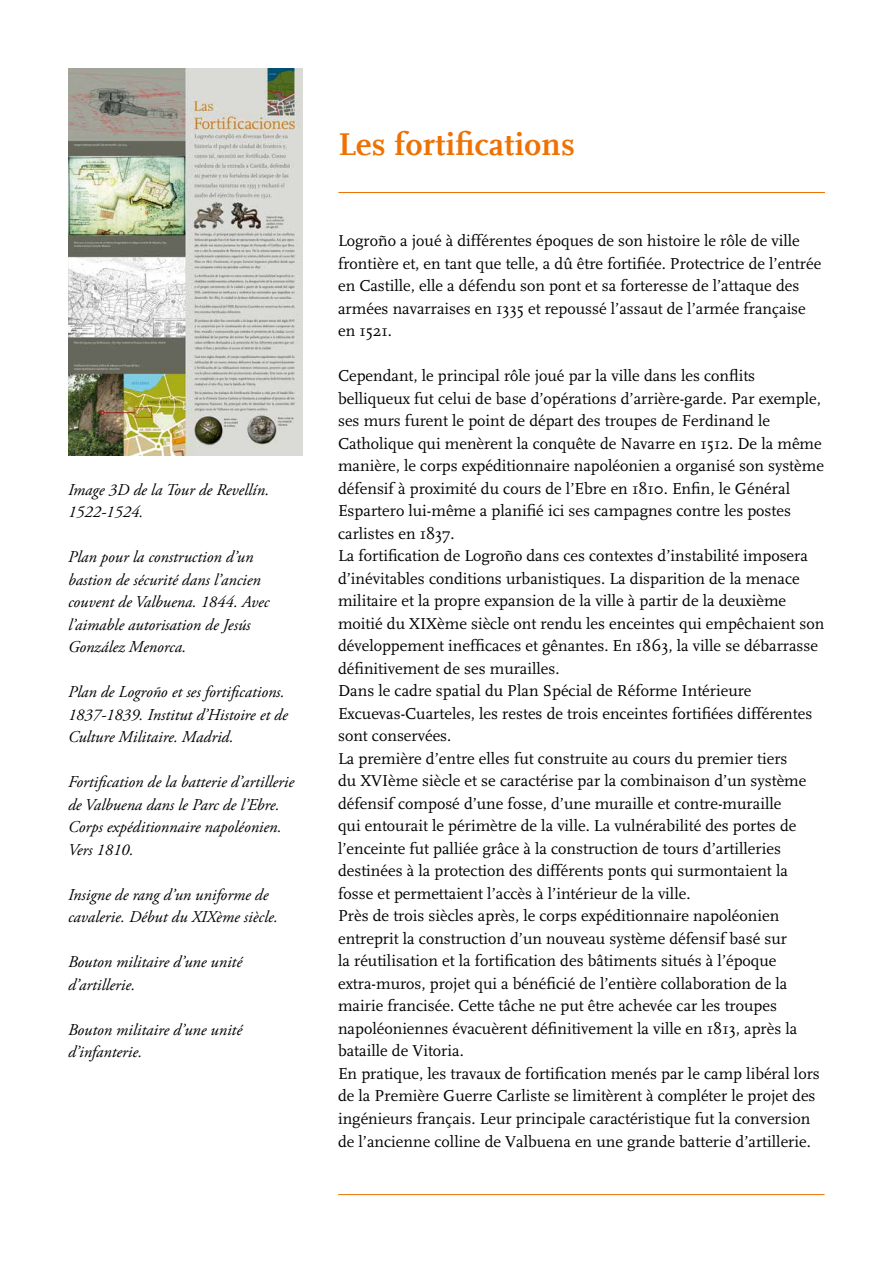
<style>
.page{position:relative;width:893px;height:1263px;background:#fff}
.page>*{position:absolute;margin:0;border:0;box-sizing:border-box;transform-origin:0 0}
.t1{font:700 33px "Scala";letter-spacing:.01em;color:#ee7203}
.t2{font:16.5px/22.5px "Scala";color:#000}
.t3{font:italic 16.5px/22.5px "Adobe Garamond Pro";color:#000}
</style>
<div class="page">
<img style="left:69px;top:68px;width:234px;height:388px">
<hr style="left:338px;top:192px;width:487px;height:1px;background:#ee7203">
<hr style="left:338px;top:1194px;width:486px;height:1px;background:#ee7203">
<p class="t3" style="left:68px;top:479px;width:203px">Image 3D de la Tour de Revellín.<br>1522-1524.</p>
<p class="t3" style="left:68px;top:546px;width:203px">Plan pour la construction d’un bastion de sécurité dans l’ancien couvent de Valbuena. 1844. Avec l’aimable autorisation de Jesús<br>González Menorca.</p>
<p class="t3" style="left:68px;top:681px;width:221px">Plan de Logroño et ses fortifications.<br>1837-1839. Institut d’Histoire et de<br>Culture Militaire. Madrid.</p>
<p class="t3" style="left:68px;top:771px;width:228px">Fortification de la batterie d’artillerie de Valbuena dans le Parc de l’Ebre.<br>Corps expéditionnaire napoléonien.<br>Vers 1810.</p>
<p class="t3" style="left:68px;top:884px;width:211px">Insigne de rang d’un uniforme de cavalerie. Début du XIXème siècle.</p>
<p class="t3" style="left:68px;top:951px;width:176px">Bouton militaire d’une unité d’artillerie.</p>
<p class="t3" style="left:68px;top:1019px;width:176px">Bouton militaire d’une unité d’infanterie.</p>
<h1 class="t1" style="left:338px;top:126px;width:238px">Les fortifications</h1>
<p class="t2" style="left:338px;top:230px;width:485px">Logroño a joué à différentes époques de son histoire le rôle de ville frontière et, en tant que telle, a dû être fortifiée. Protectrice de l’entrée en Castille, elle a défendu son pont et sa forteresse de l’attaque des armées navarraises en 1335 et repoussé l’assaut de l’armée française en 1521.</p>
<p class="t2" style="left:338px;top:365px;width:488px">Cependant, le principal rôle joué par la ville dans les conflits belliqueux fut celui de base d’opérations d’arrière-garde. Par exemple, ses murs furent le point de départ des troupes de Ferdinand le Catholique qui menèrent la conquête de Navarre en 1512. De la même manière, le corps expéditionnaire napoléonien a organisé son système défensif à proximité du cours de l’Ebre en 1810. Enfin, le Général Espartero lui-même a planifié ici ses campagnes contre les postes carlistes en 1837.<br>La fortification de Logroño dans ces contextes d’instabilité imposera d’inévitables conditions urbanistiques. La disparition de la menace militaire et la propre expansion de la ville à partir de la deuxième moitié du XIXème siècle ont rendu les enceintes qui empêchaient son développement inefficaces et gênantes. En 1863, la ville se débarrasse définitivement de ses murailles.<br>Dans le cadre spatial du Plan Spécial de Réforme Intérieure Excuevas-Cuarteles, les restes de trois enceintes fortifiées différentes sont conservées.<br>La première d’entre elles fut construite au cours du premier tiers<br>du XVIème siècle et se caractérise par la combinaison d’un système défensif composé d’une fosse, d’une muraille et contre-muraille<br>qui entourait le périmètre de la ville. La vulnérabilité des portes de l’enceinte fut palliée grâce à la construction de tours d’artilleries destinées à la protection des différents ponts qui surmontaient la fosse et permettaient l’accès à l’intérieur de la ville.<br>Près de trois siècles après, le corps expéditionnaire napoléonien entreprit la construction d’un nouveau système défensif basé sur<br>la réutilisation et la fortification des bâtiments situés à l’époque extra-muros, projet qui a bénéficié de l’entière collaboration de la mairie francisée. Cette tâche ne put être achevée car les troupes napoléoniennes évacuèrent définitivement la ville en 1813, après la bataille de Vitoria.<br>En pratique, les travaux de fortification menés par le camp libéral lors de la Première Guerre Carliste se limitèrent à compléter le projet des ingénieurs français. Leur principale caractéristique fut la conversion de l’ancienne colline de Valbuena en une grande batterie d’artillerie.</p>
</div>
